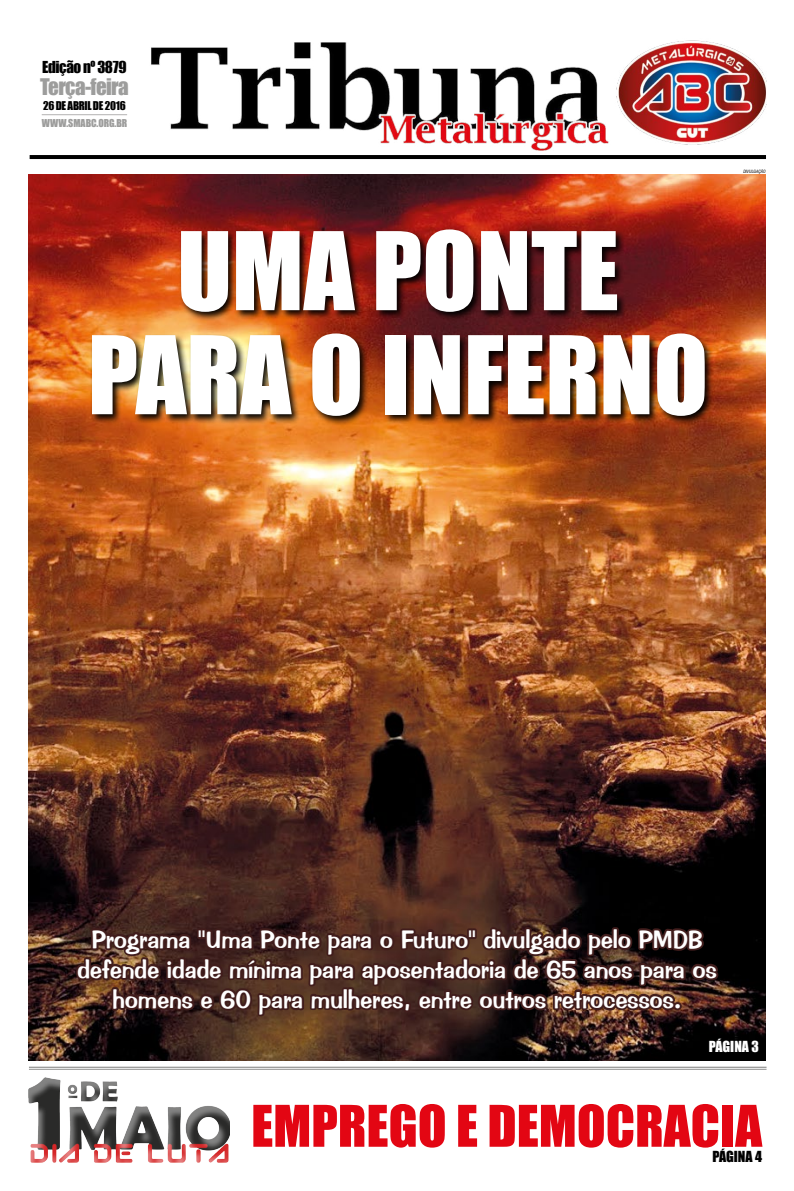
<style>
.page{position:relative;width:794px;height:1191px;background:#fff}
.page>*{position:absolute;margin:0;border:0;box-sizing:border-box;transform-origin:0 0}
.t1{font:100px/104px "Impact";color:#fff}
.t2{font:53px "Impact";color:#e30613}
.t3{font:25px/30px "Impress BT";letter-spacing:-.01em;color:#fff;text-align:center}
.t4{font:21px "Impact";color:#9d9d9c}
.t5{font:15.1px "Impact";letter-spacing:-.025em;color:#000}
.t6{font:14px "Impact";color:#fff}
.t7{font:14px "Impact";color:#000}
.t8{font:11.1px "Impact";letter-spacing:-.025em;color:#000}
.t9{font:10px "Impact";letter-spacing:-.01em;color:#9d9d9c}
.t10{font:italic condensed 4.4px "Swiss 721 BT";color:#000}
</style>
<div class="page">
<img style="left:151px;top:40px;width:615px;height:111px">
<hr style="left:30px;top:155px;width:736px;height:4px;background:#000">
<hr style="left:42px;top:114px;width:85px;height:1px;background:#b3b2b2">
<img style="left:28px;top:174px;width:738px;height:886px">
<hr style="left:29px;top:1066px;width:737px;height:2px;background:#9d9d9c">
<hr style="left:29px;top:1069px;width:737px;height:1px;background:#9d9d9c">
<div style="left:90px;top:228px;width:624px;height:198px;background:#000;opacity:.97"></div>
<img style="left:73px;top:528px;width:648px;height:541px">
<div style="left:18px;top:1069px;width:220px;height:94px;background:#fff;opacity:.42"></div>
<p class="t5" style="left:42px;top:56px;width:86px">EDIÇÃO Nº 3879</p>
<p class="t4" style="left:40px;top:70px;width:90px">TERÇA-FEIRA</p>
<p class="t8" style="left:43px;top:97px;width:84px">26 DE ABRIL DE 2016</p>
<p class="t9" style="left:42px;top:115px;width:87px">WWW.SMABC.ORG.BR</p>
<h1 class="t1" style="left:88px;top:216px;width:526px;text-indent:89px">UMA PONTE<br>PARA OINFERNO</h1>
<p class="t10" style="left:743px;top:169px;width:24px">DIVULGAÇÃO</p>
<p class="t3" style="left:77px;top:924px;width:641px">Programa "Uma Ponte para o Futuro" divulgado pelo PMDB defende idade mínima para aposentadoria de 65 anos para os homens e 60 para mulheres, entre outros retrocessos.</p>
<p class="t6" style="left:709px;top:1035px;width:52px">PÁGINA 3</p>
<h2 class="t2" style="left:251px;top:1084px;width:512px">EMPREGO E DEMOCRACIA</h2>
<p class="t7" style="left:712px;top:1146px;width:51px">PÁGINA 4</p>
</div>
